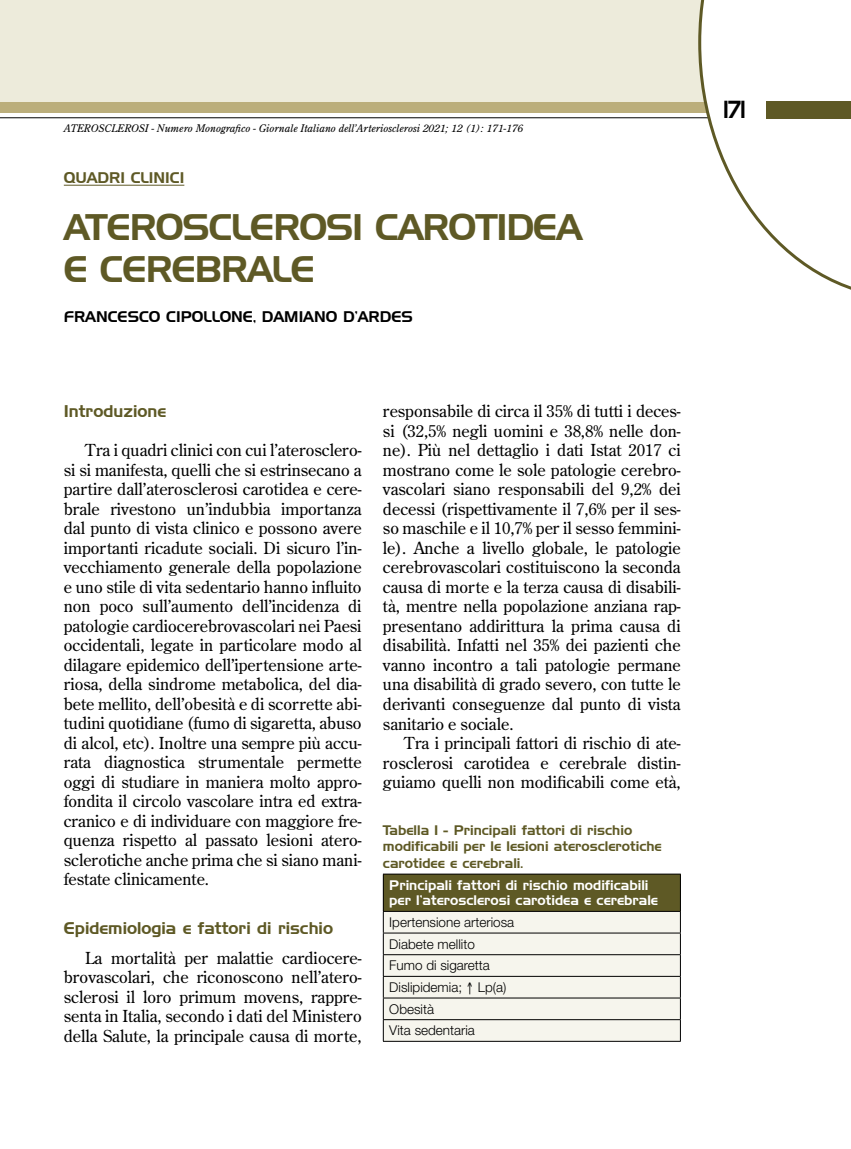
<style>
.page{position:relative;width:851px;height:1149px;background:#fff}
.page>*{position:absolute;margin:0;border:0;box-sizing:border-box;transform-origin:0 0}
.t1{font:36px/42px "Handel Gothic BT";letter-spacing:-.03em;color:#5e5925}
.t2{font:24px "Handel Gothic BT";color:#000;scale:.8 1}
.t3{font:16.5px/19.5px "Century Old Style Std";color:#000;text-align:justify}
.t4{font:16.5px "Handel Gothic BT";color:#5e5925}
.t5{font:15px "Handel Gothic BT";color:#000}
.t6{font:15px "Handel Gothic BT";color:#5e5925}
.t7{font:13.5px/16.5px "Handel Gothic BT";color:#5e5925}
.t8{font:300 13.5px/21.6px "Helvetica Neue LT Std";color:#000}
.t9{font:13.5px/15px "Handel Gothic BT";color:#fff}
.t10{font:italic 10.5px "Century Old Style Std";color:#000}
</style>
<div class="page">
<div style="left:0;top:0;width:850px;height:102px;background:#edebdb"></div>
<hr style="left:0;top:117px;width:850px;height:1px;background:#000">
<div style="left:0;top:102px;width:850px;height:11px;background:#bbae7b"></div>
<svg style="left:698px;top:0;width:152px;height:290px"></svg>
<div style="left:765px;top:101px;width:85px;height:17px;background:#5e5925"></div>
<hr style="left:64px;top:185px;width:120px;height:1px;background:#5e5925">
<div style="left:383px;top:873px;width:297px;height:38px;background:#5e5925"></div>
<hr style="left:383px;top:873px;width:297px;height:1px;background:#000">
<hr style="left:383px;top:874px;width:1px;height:36px;background:#000">
<hr style="left:680px;top:874px;width:1px;height:36px;background:#000">
<hr style="left:383px;top:910px;width:297px;height:1px;background:#000">
<svg style="left:383px;top:911px;width:298px;height:129px;background:#e9e8e0"></svg>
<hr style="left:383px;top:1040px;width:297px;height:1px;background:#000">
<p class="t10" style="left:64px;top:121px;width:460px">ATEROSCLEROSI - Numero Monografico - Giornale Italiano dell’Arteriosclerosi 2021; 12 (1): 171-176</p>
<p class="t6" style="left:64px;top:168px;width:122px">QUADRI CLINICI</p>
<h1 class="t1" style="left:64px;top:205px;width:520px">ATEROSCLEROSI CAROTIDEA<br>E CEREBRALE</h1>
<p class="t5" style="left:64px;top:307px;width:350px">FRANCESCO CIPOLLONE, DAMIANO D’ARDES</p>
<p class="t4" style="left:64px;top:401px;width:104px">Introduzione</p>
<p class="t3" style="left:64px;top:440px;width:299px;text-indent:21px">Tra i quadri clinici con cui l’aterosclero&shy;si si manifesta, quelli che si estrinsecano a partire dall’aterosclerosi carotidea e cere&shy;brale rivestono un’indubbia importanza dal punto di vista clinico e possono avere importanti ricadute sociali. Di sicuro l’in&shy;vecchiamento generale della popolazione e uno stile di vita sedentario hanno influito non poco sull’aumento dell’incidenza di patologie cardiocerebrovascolari nei Paesi occidentali, legate in particolare modo al dilagare epidemico dell’ipertensione arte&shy;riosa, della sindrome metabolica, del dia&shy;bete mellito, dell’obesità e di scorrette abi&shy;tudini quotidiane (fumo di sigaretta, abuso di alcol, etc). Inoltre una sempre più accu&shy;rata diagnostica strumentale permette oggi di studiare in maniera molto appro&shy;fondita il circolo vascolare intra ed extra&shy;cranico e di individuare con maggiore fre&shy;quenza rispetto al passato lesioni atero&shy;sclerotiche anche prima che si siano mani&shy;festate clinicamente.</p>
<p class="t4" style="left:64px;top:918px;width:271px">Epidemiologia e fattori di rischio</p>
<p class="t3" style="left:64px;top:947px;width:299px;text-indent:21px">La mortalità per malattie cardiocere&shy;brovascolari, che riconoscono nell’atero&shy;sclerosi il loro primum movens, rappre&shy;senta in Italia, secondo i dati del Ministero della Salute, la principale causa di morte,</p>
<p class="t3" style="left:383px;top:401px;width:299px">responsabile di circa il 35% di tutti i deces&shy;si (32,5% negli uomini e 38,8% nelle don&shy;ne). Più nel dettaglio i dati Istat 2017 ci mostrano come le sole patologie cerebro&shy;vascolari siano responsabili del 9,2% dei decessi (rispettivamente il 7,6% per il ses&shy;so maschile e il 10,7% per il sesso femmini&shy;le). Anche a livello globale, le patologie cerebrovascolari costituiscono la seconda causa di morte e la terza causa di disabili&shy;tà, mentre nella popolazione anziana rap&shy;presentano addirittura la prima causa di disabilità. Infatti nel 35% dei pazienti che vanno incontro a tali patologie permane una disabilità di grado severo, con tutte le derivanti conseguenze dal punto di vista sanitario e sociale.</p>
<p class="t3" style="left:383px;top:732px;width:299px;text-indent:21px">Tra i principali fattori di rischio di ate&shy;rosclerosi carotidea e cerebrale distin&shy;guiamo quelli non modificabili come età,</p>
<p class="t7" style="left:383px;top:821px;width:280px">Tabella 1 - Principali fattori di rischio modificabili per le lesioni aterosclerotiche carotidee e cerebrali.</p>
<p class="t9" style="left:389px;top:877px;width:270px">Principali fattori di rischio modificabili per l’aterosclerosi carotidea e cerebrale</p>
<p class="t8" style="left:389px;top:910px;width:126px">Ipertensione arteriosa<br>Diabete mellito<br>Fumo di sigaretta<br>Dislipidemia; ↑ Lp(a)<br>Obesità<br>Vita sedentaria</p>
<h2 class="t2" style="left:723px;top:95px;width:29px">171</h2>
</div>
